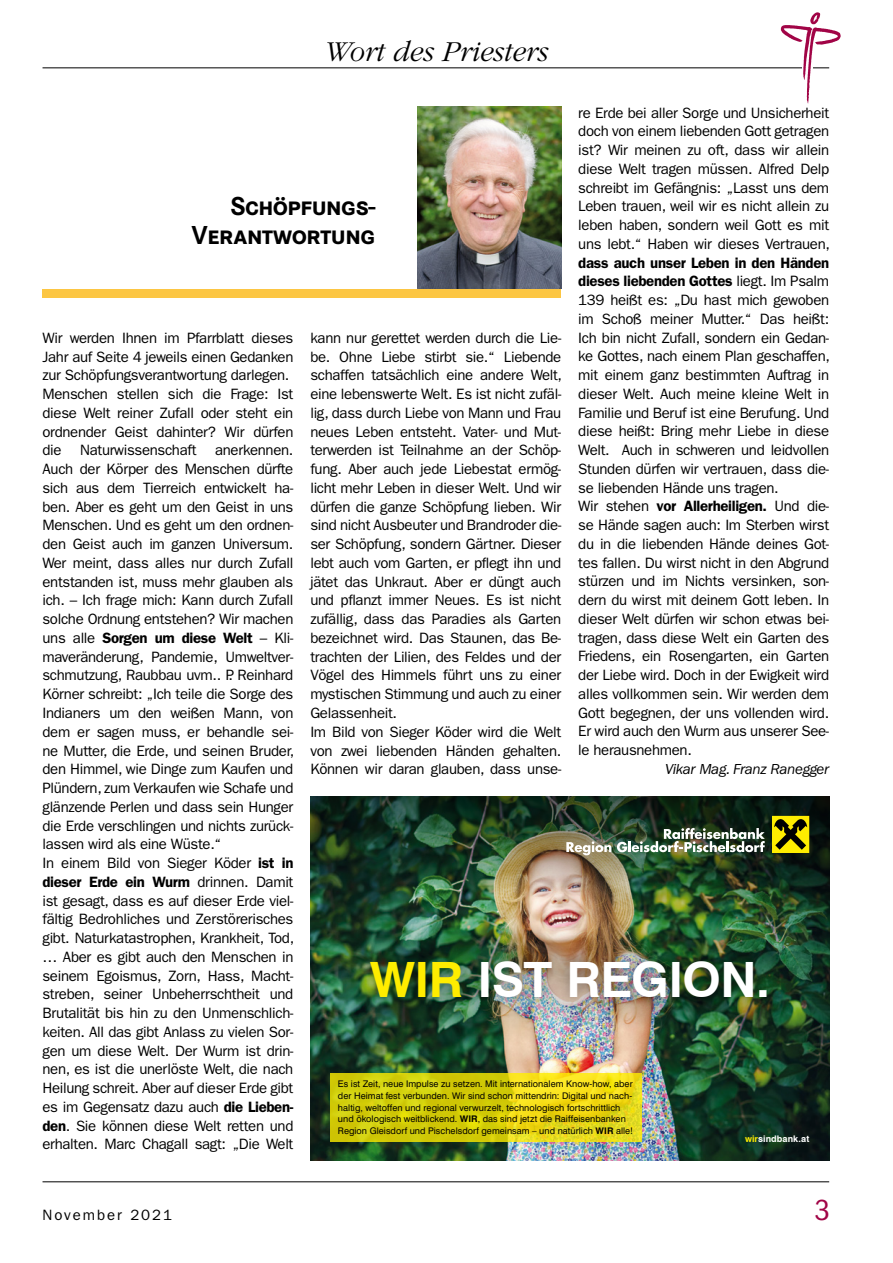
<style>
.page{position:relative;width:893px;height:1263px;background:#fff}
.page>*{position:absolute;margin:0;border:0;box-sizing:border-box;transform-origin:0 0}
.t1{font:700 48.75px "Swiss 721 BT";letter-spacing:-.015em;color:#fff}
.t2{font:italic 300 30px "Garamond";color:#000}
.t3{font:condensed 30px "Franklin Gothic LT";color:#a10446}
.t4{font:700 27px/28.5px "Corporate SSC";letter-spacing:-.02em;color:#000;text-align:right}
.t5{font:15px/18.8px "Franklin Gothic LT";letter-spacing:-.02em;color:#000}
.t6{font:italic 15px "Franklin Gothic LT";letter-spacing:-.02em;color:#000}
.t7{font:15px "Franklin Gothic LT";letter-spacing:.13em;color:#000}
.t8{font:9.15px/11.7px "Swiss 721 BT";letter-spacing:.005em;color:#000}
.t9{font:700 9.15px "Swiss 721 BT";letter-spacing:.005em;color:#fff}
.s1{font-weight:600}
.s2{color:#ffed00}
.s3{font-weight:700}
</style>
<div class="page">
<hr style="left:43px;top:67px;width:786px;height:1px;background:#000">
<img style="left:780px;top:12px;width:61px;height:92px">
<hr style="left:43px;top:1181px;width:786px;height:1px;background:#000">
<div style="left:43px;top:289px;width:518px;height:8px;background:#fcc643"></div>
<img style="left:418px;top:106px;width:143px;height:182px">
<img style="left:310px;top:940px;width:519px;height:221px">
<img style="left:310px;top:797px;width:519px;height:143px">
<img style="left:355px;top:928px;width:427px;height:101px">
<div style="left:360px;top:951px;width:417px;height:58px;background:#000;opacity:.31"></div>
<svg style="left:772px;top:816px;width:37px;height:37px"></svg>
<svg style="left:566px;top:841px;width:45px;height:14px"></svg>
<img style="left:617px;top:828px;width:148px;height:24px">
<svg style="left:331px;top:1073px;width:311px;height:68px;background:#ded210"></svg>
<h2 class="t2" style="left:324px;top:36px;width:226px">Wort des Priesters</h2>
<p class="t5" style="left:578px;top:103px;width:253px;text-align:justify">re Erde bei aller Sorge und Unsicherheit doch von einem liebenden Gott getragen ist? Wir meinen zu oft, dass wir allein diese Welt tragen müssen. Alfred Delp schreibt im Gefängnis: „Lasst uns dem Leben trauen, weil wir es nicht allein zu leben haben, sondern weil Gott es mit uns lebt.“ Haben wir dieses Vertrauen,</p>
<p class="t5" style="left:578px;top:253px;width:253px"><span class="s1">dass auch unser Leben in den Händen dieses liebenden Gottes</span> liegt. Im Psalm 139 heißt es: „Du hast mich gewoben im Schoß meiner Mutter.“ Das heißt:<br>Ich bin nicht Zufall, sondern ein Gedan&shy;ke Gottes, nach einem Plan geschaffen, mit einem ganz bestimmten Auftrag in dieser Welt. Auch meine kleine Welt in Familie und Beruf ist eine Berufung. Und diese heißt: Bring mehr Liebe in diese Welt. Auch in schweren und leidvollen Stunden dürfen wir vertrauen, dass die&shy;se liebenden Hände uns tragen.<br>Wir stehen <span class="s1">vor Allerheiligen.</span> Und die&shy;se Hände sagen auch: Im Sterben wirst du in die liebenden Hände deines Got&shy;tes fallen. Du wirst nicht in den Abgrund stürzen und im Nichts versinken, son&shy;dern du wirst mit deinem Gott leben. In dieser Welt dürfen wir schon etwas bei&shy;tragen, dass diese Welt ein Garten des Friedens, ein Rosengarten, ein Garten der Liebe wird. Doch in der Ewigkeit wird alles vollkommen sein. Wir werden dem Gott begegnen, der uns vollenden wird.<br>Er wird auch den Wurm aus unserer See&shy;le herausnehmen.</p>
<p class="t6" style="left:665px;top:761px;width:165px">Vikar Mag. Franz Ranegger</p>
<h3 class="t4" style="left:192px;top:192px;width:185px">Schöpfungs-<br>Verantwortung</h3>
<p class="t5" style="left:43px;top:329px;width:253px">Wir werden Ihnen im Pfarrblatt dieses Jahr auf Seite 4 jeweils einen Gedanken zur Schöpfungsverantwortung darlegen.<br>Menschen stellen sich die Frage: Ist diese Welt reiner Zufall oder steht ein ordnender Geist dahinter? Wir dürfen die Naturwissenschaft anerkennen.<br>Auch der Körper des Menschen dürfte sich aus dem Tierreich entwickelt ha&shy;ben. Aber es geht um den Geist in uns Menschen. Und es geht um den ordnen&shy;den Geist auch im ganzen Universum.<br>Wer meint, dass alles nur durch Zufall entstanden ist, muss mehr glauben als ich. – Ich frage mich: Kann durch Zufall solche Ordnung entstehen? Wir machen uns alle <span class="s1">Sorgen um diese Welt</span> – Kli&shy;maveränderung, Pandemie, Umweltver&shy;schmutzung, Raubbau uvm.. P. Reinhard Körner schreibt: „Ich teile die Sorge des Indianers um den weißen Mann, von dem er sagen muss, er behandle sei&shy;ne Mutter, die Erde, und seinen Bruder, den Himmel, wie Dinge zum Kaufen und Plündern, zum Verkaufen wie Schafe und glänzende Perlen und dass sein Hunger die Erde verschlingen und nichts zurück&shy;lassen wird als eine Wüste.“<br>In einem Bild von Sieger Köder <span class="s1">ist in dieser Erde ein Wurm</span> drinnen. Damit ist gesagt, dass es auf dieser Erde viel&shy;fältig Bedrohliches und Zerstörerisches gibt. Naturkatastrophen, Krankheit, Tod, … Aber es gibt auch den Menschen in seinem Egoismus, Zorn, Hass, Macht&shy;streben, seiner Unbeherrschtheit und Brutalität bis hin zu den Unmenschlich&shy;keiten. All das gibt Anlass zu vielen Sor&shy;gen um diese Welt. Der Wurm ist drin&shy;nen, es ist die unerlöste Welt, die nach Heilung schreit. Aber auf dieser Erde gibt es im Gegensatz dazu auch <span class="s1">die Lieben&shy;den</span>. Sie können diese Welt retten und erhalten. Marc Chagall sagt: „Die Welt</p>
<p class="t5" style="left:310px;top:329px;width:253px">kann nur gerettet werden durch die Lie&shy;be. Ohne Liebe stirbt sie.“ Liebende schaffen tatsächlich eine andere Welt, eine lebenswerte Welt. Es ist nicht zufäl&shy;lig, dass durch Liebe von Mann und Frau neues Leben entsteht. Vater- und Mut&shy;terwerden ist Teilnahme an der Schöp&shy;fung. Aber auch jede Liebestat ermög&shy;licht mehr Leben in dieser Welt. Und wir dürfen die ganze Schöpfung lieben. Wir sind nicht Ausbeuter und Brandroder die&shy;ser Schöpfung, sondern Gärtner. Dieser lebt auch vom Garten, er pflegt ihn und jätet das Unkraut. Aber er düngt auch und pflanzt immer Neues. Es ist nicht zufällig, dass das Paradies als Garten bezeichnet wird. Das Staunen, das Be&shy;trachten der Lilien, des Feldes und der Vögel des Himmels führt uns zu einer mystischen Stimmung und auch zu einer Gelassenheit.<br>Im Bild von Sieger Köder wird die Welt von zwei liebenden Händen gehalten.<br>Können wir daran glauben, dass unse-</p>
<h1 class="t1" style="left:370px;top:950px;width:402px"><span class="s2">WIR</span> IST REGION.</h1>
<p class="t8" style="left:338px;top:1078px;width:297px">Es ist Zeit, neue Impulse zu setzen. Mit internationalem Know-how, aber der Heimat fest verbunden. Wir sind schon mittendrin: Digital und nach&shy;haltig, weltoffen und regional verwurzelt, technologisch fortschrittlich und ökologisch weitblickend. <span class="s3">WIR</span>, das sind jetzt die Raiffeisenbanken Region Gleisdorf und Pischelsdorf gemeinsam – und natürlich <span class="s3">WIR</span> alle!</p>
<p class="t9" style="left:745px;top:1133px;width:66px"><span class="s2">wir</span>sindbank.at</p>
<p class="t7" style="left:43px;top:1206px;width:131px">November 2021</p>
<h2 class="t3" style="left:815px;top:1193px;width:17px">3</h2>
</div>
